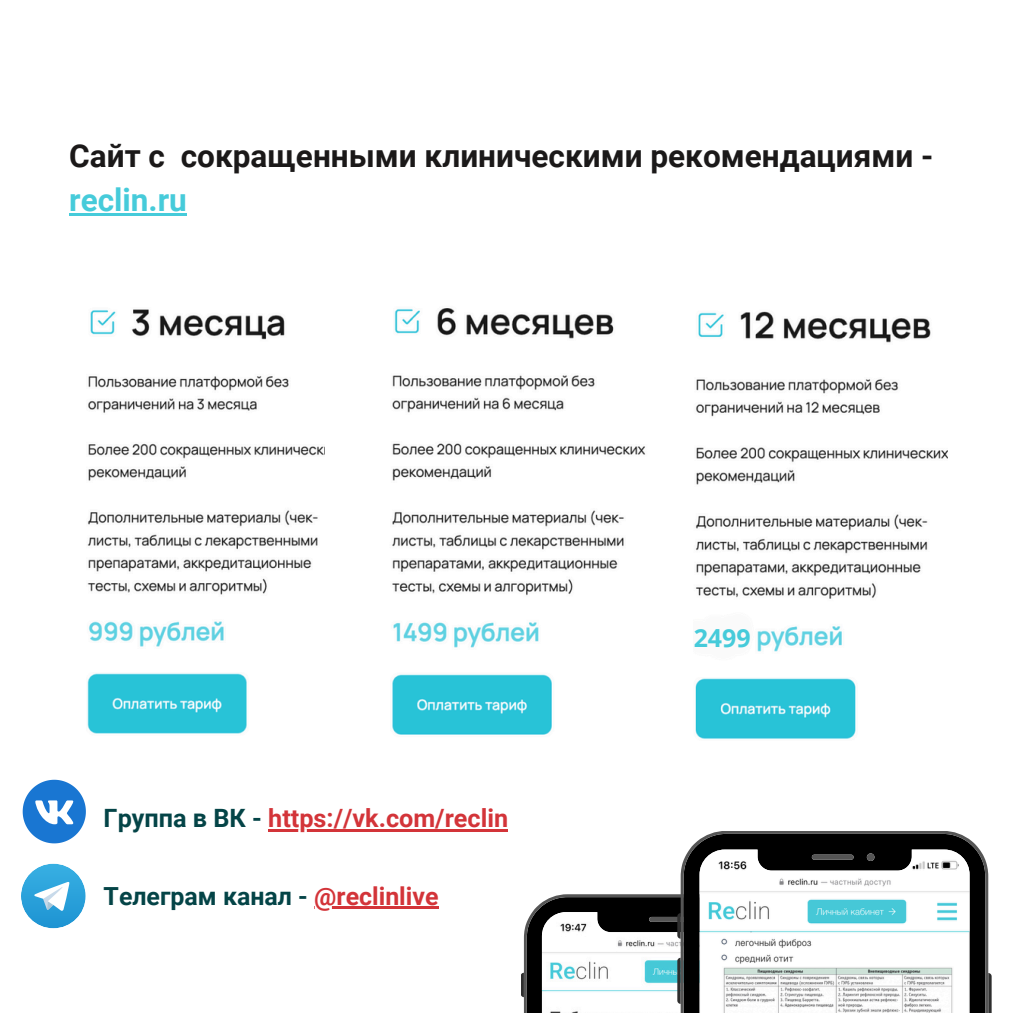
<style>
.page{position:relative;width:1013px;height:1013px;background:#fff}
.page>*{position:absolute;margin:0;border:0;box-sizing:border-box;transform-origin:0 0}
.t1{font:700 31.5px/44px "Roboto";color:#1b1919}
.t2{font:700 25.25px "Roboto";color:#d33439}
.t3{font:700 24.88px "Roboto";color:#044447}
.t4{font:700 24.88px "Open Sans";color:#46cbda}
.s1{color:#46cbda}
.s2{color:#044447}
.s3{color:#d33439}
</style>
<div class="page">
<img style="left:87px;top:309px;width:238px;height:425px">
<img style="left:392px;top:308px;width:254px;height:427px">
<hr style="left:69px;top:213px;width:118px;height:3px;background:#46cbda">
<img style="left:695px;top:311px;width:252px;height:428px">
<svg style="left:521px;top:972px;width:3px;height:25px"></svg>
<svg style="left:524px;top:894px;width:156px;height:118px"></svg>
<svg style="left:677px;top:913px;width:3px;height:25px"></svg>
<svg style="left:677px;top:957px;width:3px;height:46px"></svg>
<hr style="left:988px;top:973px;width:3px;height:39px;background:#2e2e2e">
<svg style="left:680px;top:831px;width:308px;height:181px"></svg>
<svg style="left:23px;top:779px;width:63px;height:64px"></svg>
<svg style="left:21px;top:863px;width:65px;height:65px;background:#32a4db"></svg>
<svg style="left:34px;top:881px;width:35px;height:30px"></svg>
<hr style="left:268px;top:829px;width:240px;height:3px;background:#d33439">
<hr style="left:314px;top:905px;width:124px;height:3px;background:#d33439">
<h1 class="t1" style="left:69px;top:134px;width:865px">Сайт с сокращенными клиническими рекомендациями - <span class="s1">reclin.ru</span></h1>
<p class="t2" style="left:104px;top:803px;width:406px"><span class="s2">Группа в ВК -</span> https://vk.com/reclin</p>
<p class="t3" style="left:104px;top:881px;width:336px">Телеграм канал - <span class="s3">@reclinlive</span></p>
<p class="t4" style="left:693px;top:620px;width:58px">2499</p>
</div>
